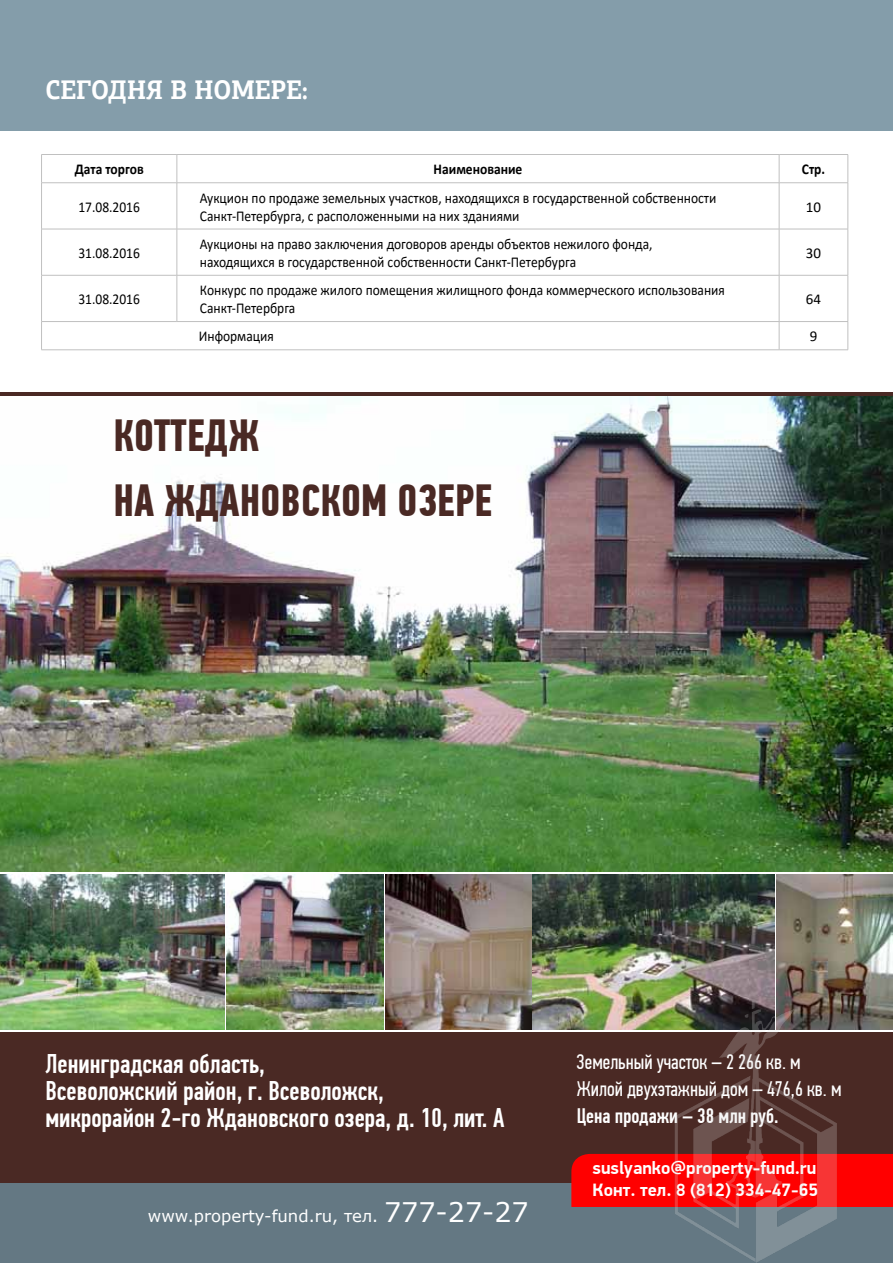
<style>
.page{position:relative;width:893px;height:1263px;background:#fff}
.page>*{position:absolute;margin:0;border:0;box-sizing:border-box;transform-origin:0 0}
.t1{font:700 45px/64.5px "PF Din Text Comp Pro";letter-spacing:.005em;color:#4a2924}
.t2{font:500 27px/27px "PF Din Text Comp Pro";color:#fff}
.t3{font:700 27px "PF Agora Slab Pro";color:#fff;scale:.9 1}
.t4{font:21px/27px "PF Din Text Comp Pro";color:#fff}
.t5{font:500 21px "PF Din Text Comp Pro";color:#fff}
.t6{font:700 18px/21.6px "PF Din Display Pro";color:#fff}
.t7{font:16.5px "Verdana";color:#fff}
.t8{font:15px/18px "Calibri";color:#000;scale:.9 1}
.t9{font:700 15px "Calibri";color:#000;scale:.9 1}
.t10{font:15px "Calibri";color:#000}
.s1{font-size:27px}
</style>
<div class="page">
<div style="left:0;top:392px;width:893px;height:803px;background:#4a2924"></div>
<img style="left:0;top:397px;width:893px;height:475px">
<hr style="left:41px;top:154px;width:136px;height:1px;background:#c0c0c0">
<svg style="left:41px;top:155px;width:1px;height:27px"></svg>
<hr style="left:779px;top:154px;width:69px;height:1px;background:#c0c0c0">
<svg style="left:848px;top:155px;width:1px;height:28px"></svg>
<hr style="left:41px;top:182px;width:136px;height:1px;background:#c0c0c0">
<hr style="left:41px;top:183px;width:1px;height:46px;background:#c0c0c0">
<hr style="left:779px;top:182px;width:69px;height:1px;background:#c0c0c0">
<hr style="left:848px;top:183px;width:1px;height:46px;background:#c0c0c0">
<hr style="left:41px;top:229px;width:136px;height:1px;background:#c0c0c0">
<hr style="left:41px;top:229px;width:1px;height:46px;background:#c0c0c0">
<hr style="left:779px;top:229px;width:69px;height:1px;background:#c0c0c0">
<hr style="left:848px;top:229px;width:1px;height:46px;background:#c0c0c0">
<hr style="left:41px;top:275px;width:136px;height:1px;background:#c0c0c0">
<hr style="left:41px;top:275px;width:1px;height:46px;background:#c0c0c0">
<hr style="left:779px;top:275px;width:69px;height:1px;background:#c0c0c0">
<hr style="left:848px;top:275px;width:1px;height:46px;background:#c0c0c0">
<hr style="left:41px;top:321px;width:136px;height:1px;background:#c0c0c0">
<svg style="left:41px;top:322px;width:1px;height:28px"></svg>
<hr style="left:779px;top:321px;width:69px;height:1px;background:#c0c0c0">
<svg style="left:848px;top:322px;width:1px;height:28px"></svg>
<hr style="left:41px;top:350px;width:136px;height:1px;background:#c0c0c0">
<hr style="left:779px;top:350px;width:69px;height:1px;background:#c0c0c0">
<img style="left:0;top:874px;width:56px;height:155px">
<img style="left:837px;top:874px;width:56px;height:155px">
<div style="left:0;top:1184px;width:893px;height:79px;background:#647883"></div>
<div style="left:0;top:0;width:893px;height:131px;background:#849daa"></div>
<div style="left:837px;top:1154px;width:56px;height:53px;background:#f00"></div>
<img style="left:56px;top:0;width:781px;height:1263px">
<h2 class="t3" style="left:45px;top:73px;width:293px">сегодня в номере:</h2>
<p class="t9" style="left:75px;top:159px;width:78px">Дата торгов</p>
<p class="t9" style="left:434px;top:159px;width:100px">Наименование</p>
<p class="t9" style="left:802px;top:159px;width:27px">Стр.</p>
<p class="t8" style="left:78px;top:197px;width:70px">17.08.2016</p>
<p class="t8" style="left:200px;top:188px;width:575px">Аукцион по продаже земельных участков, находящихся в государственной собственности<br>Санкт-Петербурга, с расположенными на них зданиями</p>
<p class="t10" style="left:806px;top:196px;width:17px">10</p>
<p class="t8" style="left:78px;top:243px;width:70px">31.08.2016</p>
<p class="t8" style="left:200px;top:234px;width:505px">Аукционы на право заключения договоров аренды объектов нежилого фонда, находящихся в государственной собственности Санкт-Петербурга</p>
<p class="t10" style="left:806px;top:242px;width:17px">30</p>
<p class="t8" style="left:78px;top:290px;width:70px">31.08.2016</p>
<p class="t8" style="left:200px;top:281px;width:585px">Конкурс по продаже жилого помещения жилищного фонда коммерческого использования<br>Санкт-Петербрга</p>
<p class="t10" style="left:806px;top:289px;width:17px">64</p>
<p class="t8" style="left:199px;top:327px;width:85px">Информация</p>
<p class="t10" style="left:810px;top:326px;width:9px">9</p>
<h1 class="t1" style="left:113px;top:403px;width:380px">коттедж<br>на Ждановском озере</h1>
<h2 class="t2" style="left:45px;top:1051px;width:461px">Ленинградская область,<br>Всеволожский район, г. Всеволожск,<br>микрорайон 2-го Ждановского озера, д. 10, лит. А</h2>
<p class="t7" style="left:148px;top:1205px;width:382px">www.property-fund.ru, тел. <span class="s1">777-27-27</span></p>
<h3 class="t4" style="left:577px;top:1048px;width:266px">Земельный участок – 2 266 кв. м<br>Жилой двухэтажный дом – 476,6 кв. м</h3>
<h3 class="t5" style="left:577px;top:1103px;width:203px">Цена продажи – 38 млн руб.</h3>
<p class="t6" style="left:593px;top:1157px;width:227px">suslyanko@property-fund.ru<br>Конт. тел. 8 (812) 334-47-65</p>
</div>
